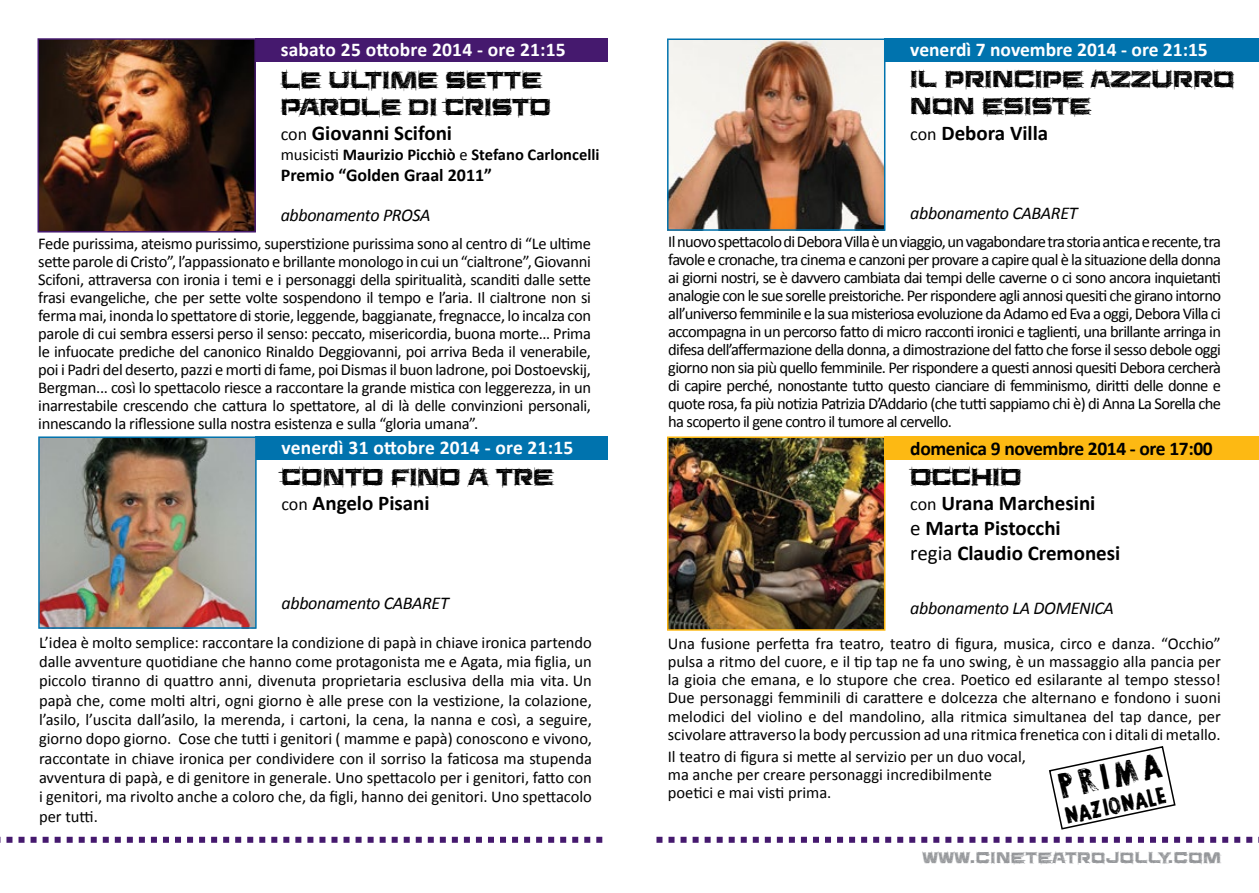
<style>
.page{position:relative;width:1259px;height:893px;background:#fff}
.page>*{position:absolute;margin:0;border:0;box-sizing:border-box;transform-origin:0 0}
.t1{font:700 36px "Lino Stamp";color:#000}
.t2{font:27px/27px "Saucer BB";color:#000}
.t3{font:700 24px "Lino Stamp";color:#000}
.t4{font:700 21px/25.2px "Calibri";color:#000}
.t5{font:700 19.5px "Calibri";color:#fff}
.t6{font:700 19.5px "Calibri";letter-spacing:-.02em;color:#000}
.t7{font:italic 18px "Calibri";letter-spacing:-.02em;color:#000}
.t8{font:18px "Saucer BB";letter-spacing:.03em;color:#939598}
.t9{font:700 18px "Calibri";color:#000}
.t10{font:16.5px/18px "Calibri";color:#000;text-align:justify}
.t11{font:700 16.5px "Calibri";color:#000}
.s1{font-weight:400;font-size:18px}
.s2{font-weight:400}
</style>
<div class="page">
<svg style="left:0;top:837px;width:1259px;height:6px"></svg>
<div style="left:606px;top:0;width:46px;height:893px;background:#fff"></div>
<div style="left:256px;top:436px;width:369px;height:24px;background:#0073ae"></div>
<img style="left:41px;top:439px;width:213px;height:187px">
<div style="left:38px;top:436px;width:219px;height:193px;border:2px solid #0073ae"></div>
<div style="left:255px;top:38px;width:368px;height:24px;background:#45196e"></div>
<img style="left:40px;top:41px;width:213px;height:189px">
<div style="left:37px;top:38px;width:219px;height:195px;border:2px solid #45196e"></div>
<div style="left:608px;top:0;width:43px;height:893px;background:#fff"></div>
<div style="left:884px;top:38px;width:375px;height:24px;background:#0073ae"></div>
<img style="left:670px;top:41px;width:212px;height:187px">
<div style="left:667px;top:38px;width:218px;height:193px;border:2px solid #0073ae"></div>
<div style="left:884px;top:436px;width:375px;height:24px;background:#fdb913"></div>
<img style="left:670px;top:439px;width:212px;height:189px">
<div style="left:667px;top:436px;width:218px;height:195px;border:2px solid #fdb913"></div>
<svg style="left:1049px;top:746px;width:127px;height:84px"></svg>
<p class="t5" style="left:281px;top:37px;width:286px">sabato 25 ottobre 2014 - ore 21:15</p>
<h2 class="t2" style="left:281px;top:67px;width:272px">LE ULTIME SETTE<br>PAROLE DI CRISTO</h2>
<p class="t4" style="left:281px;top:120px;width:173px"><span class="s1">con</span> Giovanni Scifoni</p>
<p class="t11" style="left:281px;top:144px;width:320px"><span class="s2">musicisti</span> Maurizio Picchiò <span class="s2">e</span> Stefano Carloncelli</p>
<p class="t9" style="left:281px;top:164px;width:213px">Premio “Golden Graal 2011”</p>
<p class="t7" style="left:281px;top:203px;width:151px">abbonamento PROSA</p>
<p class="t10" style="left:38px;top:234px;width:554px">Fede purissima, ateismo purissimo, superstizione purissima sono al centro di “Le ultime sette parole di Cristo”, l’appassionato e brillante monologo in cui un “cialtrone”, Giovanni Scifoni, attraversa con ironia i temi e i personaggi della spiritualità, scanditi dalle sette frasi evangeliche, che per sette volte sospendono il tempo e l’aria. Il cialtrone non si ferma mai, inonda lo spettatore di storie, leggende, baggianate, fregnacce, lo incalza con parole di cui sembra essersi perso il senso: peccato, misericordia, buona morte… Prima le infuocate prediche del canonico Rinaldo Deggiovanni, poi arriva Beda il venerabile, poi i Padri del deserto, pazzi e morti di fame, poi Dismas il buon ladrone, poi Dostoevskij, Bergman... così lo spettacolo riesce a raccontare la grande mistica con leggerezza, in un inarrestabile crescendo che cattura lo spettatore, al di là delle convinzioni personali, innescando la riflessione sulla nostra esistenza e sulla “gloria umana”.</p>
<p class="t5" style="left:281px;top:435px;width:293px">venerdì 31 ottobre 2014 - ore 21:15</p>
<h2 class="t2" style="left:281px;top:463px;width:273px">CONTO FINO A TRE</h2>
<p class="t4" style="left:281px;top:490px;width:150px"><span class="s1">con</span> Angelo Pisani</p>
<p class="t7" style="left:281px;top:591px;width:169px">abbonamento CABARET</p>
<p class="t10" style="left:39px;top:632px;width:554px;line-height:19.4px">L’idea è molto semplice: raccontare la condizione di papà in chiave ironica partendo dalle avventure quotidiane che hanno come protagonista me e Agata, mia figlia, un piccolo tiranno di quattro anni, divenuta proprietaria esclusiva della mia vita. Un papà che, come molti altri, ogni giorno è alle prese con la vestizione, la colazione, l’asilo, l’uscita dall’asilo, la merenda, i cartoni, la cena, la nanna e così, a seguire, giorno dopo giorno. Cose che tutti i genitori ( mamme e papà) conoscono e vivono, raccontate in chiave ironica per condividere con il sorriso la faticosa ma stupenda avventura di papà, e di genitore in generale. Uno spettacolo per i genitori, fatto con i genitori, ma rivolto anche a coloro che, da figli, hanno dei genitori. Uno spettacolo per tutti.</p>
<p class="t5" style="left:910px;top:37px;width:299px">venerdì 7 novembre 2014 - ore 21:15</p>
<h2 class="t2" style="left:910px;top:66px;width:326px">IL PRINCIPE AZZURRO<br>NON ESISTE</h2>
<p class="t4" style="left:910px;top:120px;width:139px"><span class="s1">con</span> Debora Villa</p>
<p class="t7" style="left:910px;top:201px;width:169px">abbonamento CABARET</p>
<p class="t10" style="left:668px;top:232px;width:554px">Il nuovo spettacolo di Debora Villa è un viaggio, un vagabondare tra storia antica e recente, tra favole e cronache, tra cinema e canzoni per provare a capire qual è la situazione della donna ai giorni nostri, se è davvero cambiata dai tempi delle caverne o ci sono ancora inquietanti analogie con le sue sorelle preistoriche. Per rispondere agli annosi quesiti che girano intorno all’universo femminile e la sua misteriosa evoluzione da Adamo ed Eva a oggi, Debora Villa ci accompagna in un percorso fatto di micro racconti ironici e taglienti, una brillante arringa in difesa dell’affermazione della donna, a dimostrazione del fatto che forse il sesso debole oggi giorno non sia più quello femminile. Per rispondere a questi annosi quesiti Debora cercherà di capire perché, nonostante tutto questo cianciare di femminismo, diritti delle donne e quote rosa, fa più notizia Patrizia D’Addario (che tutti sappiamo chi è) di Anna La Sorella che ha scoperto il gene contro il tumore al cervello.</p>
<h2 class="t2" style="left:910px;top:463px;width:113px">OCCHIO</h2>
<p class="t4" style="left:910px;top:490px;width:212px"><span class="s1">con</span> Urana Marchesini<br><span class="s2">e</span> Marta Pistocchi<br><span class="s2">regia</span> Claudio Cremonesi</p>
<p class="t6" style="left:910px;top:436px;width:304px">domenica 9 novembre 2014 - ore 17:00</p>
<p class="t7" style="left:910px;top:595px;width:205px">abbonamento LA DOMENICA</p>
<p class="t10" style="left:668px;top:635px;width:554px">Una fusione perfetta fra teatro, teatro di figura, musica, circo e danza. “Occhio” pulsa a ritmo del cuore, e il tip tap ne fa uno swing, è un massaggio alla pancia per la gioia che emana, e lo stupore che crea. Poetico ed esilarante al tempo stesso!<br>Due personaggi femminili di carattere e dolcezza che alternano e fondono i suoni melodici del violino e del mandolino, alla ritmica simultanea del tap dance, per scivolare attraverso la body percussion ad una ritmica frenetica con i ditali di metallo.</p>
<p class="t10" style="left:668px;top:747px;width:360px;text-align:left">Il teatro di figura si mette al servizio per un duo vocal, ma anche per creare personaggi incredibilmente poetici e mai visti prima.</p>
<h1 class="t1" style="left:1055px;top:771px;width:105px;rotate:-12deg">PRIMA</h1>
<h3 class="t3" style="left:1062px;top:806px;width:105px;rotate:-12deg">NAZIONALE</h3>
<p class="t8" style="left:922px;top:849px;width:300px">WWW.CINETEATROJOLLY.COM</p>
</div>
